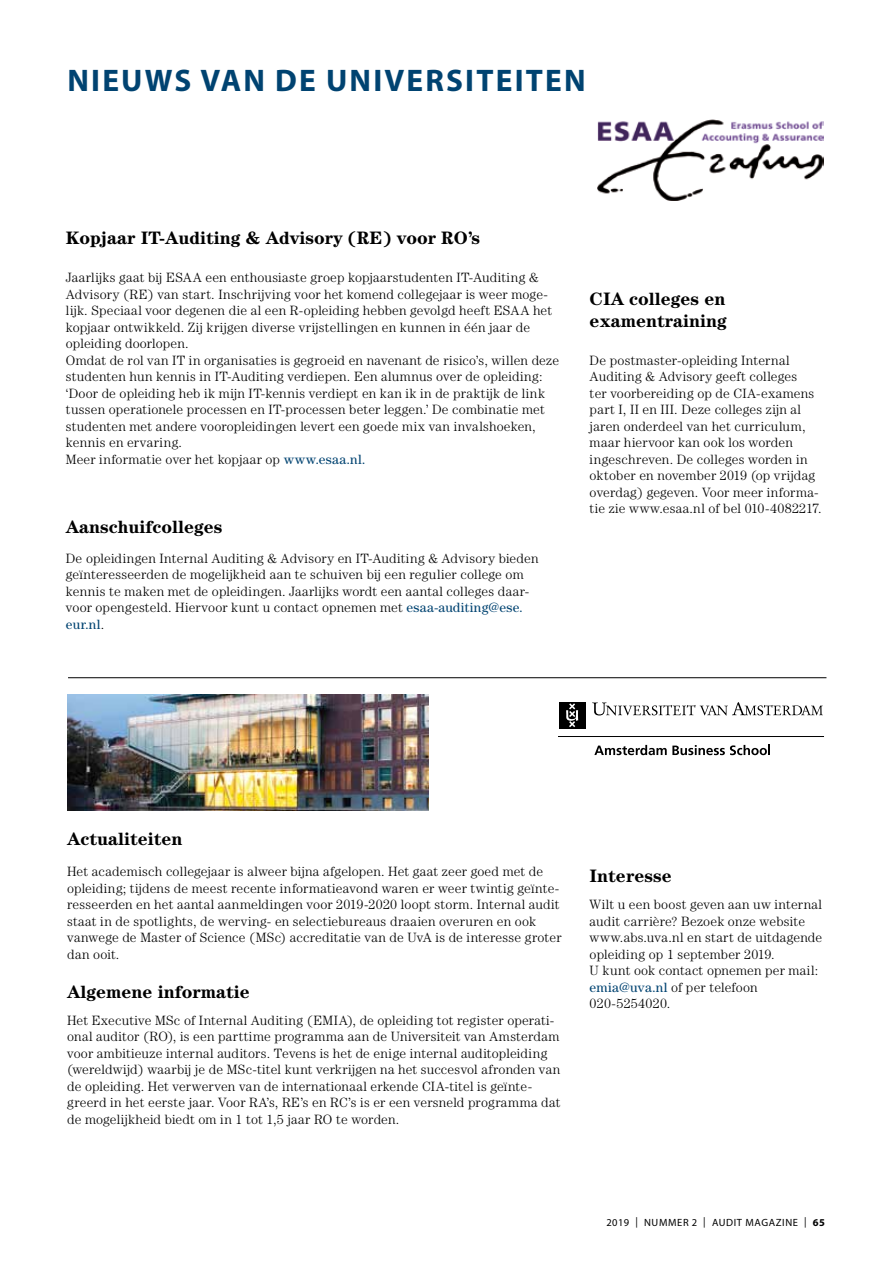
<style>
.page{position:relative;width:893px;height:1263px;background:#fff}
.page>*{position:absolute;margin:0;border:0;box-sizing:border-box;transform-origin:0 0}
.t1{font:700 31.35px "Myriad Pro";letter-spacing:.07em;color:#004371}
.t2{font:700 18px/22.5px "Century LT";color:#000}
.t3{font:300 13.5px/16.5px "Century LT";letter-spacing:.01em;color:#000}
.t4{font:10.5px "Myriad Pro";letter-spacing:.06em;color:#000}
.s1{font-weight:400;color:#004371}
.s2{font-weight:700}
</style>
<div class="page">
<div style="left:559px;top:702px;width:26px;height:26px;background:#000"></div>
<svg style="left:566px;top:703px;width:12px;height:24px"></svg>
<svg style="left:592px;top:702px;width:231px;height:13px"></svg>
<img style="left:597px;top:119px;width:227px;height:82px">
<hr style="left:68px;top:677px;width:758px;height:1px;background:#000">
<img style="left:67px;top:694px;width:362px;height:116px">
<hr style="left:559px;top:736px;width:265px;height:1px;background:#000">
<svg style="left:594px;top:745px;width:176px;height:10px"></svg>
<h1 class="t1" style="left:67px;top:60px;width:520px">NIEUWS VAN DE UNIVERSITEITEN</h1>
<h2 class="t2" style="left:66px;top:227px;width:416px">Kopjaar IT-Auditing &amp; Advisory (RE) voor RO’s</h2>
<p class="t3" style="left:66px;top:269px;width:495px">Jaarlijks gaat bij ESAA een enthousiaste groep kopjaarstudenten IT-Auditing &amp; Advisory (RE) van start. Inschrijving voor het komend collegejaar is weer moge&shy;lijk. Speciaal voor degenen die al een R-opleiding hebben gevolgd heeft ESAA het kopjaar ontwikkeld. Zij krijgen diverse vrijstellingen en kunnen in één jaar de opleiding doorlopen.<br>Omdat de rol van IT in organisaties is gegroeid en navenant de risico’s, willen deze studenten hun kennis in IT-Auditing verdiepen. Een alumnus over de opleiding: ‘Door de opleiding heb ik mijn IT-kennis verdiept en kan ik in de praktijk de link tussen operationele processen en IT-processen beter leggen.’ De combinatie met studenten met andere vooropleidingen levert een goede mix van invalshoeken, kennis en ervaring.<br>Meer informatie over het kopjaar op <span class="s1">www.esaa.nl.</span></p>
<h2 class="t2" style="left:66px;top:515px;width:158px">Aanschuifcolleges</h2>
<p class="t3" style="left:66px;top:549px;width:474px">De opleidingen Internal Auditing &amp; Advisory en IT-Auditing &amp; Advisory bieden geïnteresseerden de mogelijkheid aan te schuiven bij een regulier college om kennis te maken met de opleidingen. Jaarlijks wordt een aantal colleges daar&shy;voor opengesteld. Hiervoor kunt u contact opnemen met <span class="s1">esaa-auditing@ese. eur.nl</span>.</p>
<h2 class="t2" style="left:590px;top:287px;width:139px">CIA colleges en examentraining</h2>
<p class="t3" style="left:590px;top:351px;width:233px">De postmaster-opleiding Internal Auditing &amp; Advisory geeft colleges<br>ter voorbereiding op de CIA-examens part I, II en III. Deze colleges zijn al jaren onderdeel van het curriculum, maar hiervoor kan ook los worden ingeschreven. De colleges worden in oktober en november 2019 (op vrijdag overdag) gegeven. Voor meer informa&shy;tie zie www.esaa.nl of bel 010-4082217.</p>
<h2 class="t2" style="left:67px;top:827px;width:117px">Actualiteiten</h2>
<p class="t3" style="left:67px;top:863px;width:496px">Het academisch collegejaar is alweer bijna afgelopen. Het gaat zeer goed met de opleiding; tijdens de meest recente informatieavond waren er weer twintig geïnte&shy;resseerden en het aantal aanmeldingen voor 2019-2020 loopt storm. Internal audit staat in de spotlights, de werving- en selectiebureaus draaien overuren en ook vanwege de Master of Science (MSc) accreditatie van de UvA is de interesse groter dan ooit.</p>
<h2 class="t2" style="left:67px;top:980px;width:184px">Algemene informatie</h2>
<p class="t3" style="left:67px;top:1011px;width:495px">Het Executive MSc of Internal Auditing (EMIA), de opleiding tot register operati&shy;onal auditor (RO), is een parttime programma aan de Universiteit van Amsterdam voor ambitieuze internal auditors. Tevens is het de enige internal auditopleiding (wereldwijd) waarbij je de MSc-titel kunt verkrijgen na het succesvol afronden van de opleiding. Het verwerven van de internationaal erkende CIA-titel is geïnte&shy;greerd in het eerste jaar. Voor RA’s, RE’s en RC’s is er een versneld programma dat de mogelijkheid biedt om in 1 tot 1,5 jaar RO te worden.</p>
<h2 class="t2" style="left:590px;top:864px;width:84px">Interesse</h2>
<p class="t3" style="left:590px;top:896px;width:234px">Wilt u een boost geven aan uw internal audit carrière? Bezoek onze website www.abs.uva.nl en start de uitdagende opleiding op 1 september 2019.<br>U kunt ook contact opnemen per mail: <span class="s1">emia@uva.nl</span> of per telefoon<br>020-5254020.</p>
<p class="t4" style="left:606px;top:1216px;width:220px">2019 | NUMMER 2 | AUDIT MAGAZINE | <span class="s2">65</span></p>
</div>
